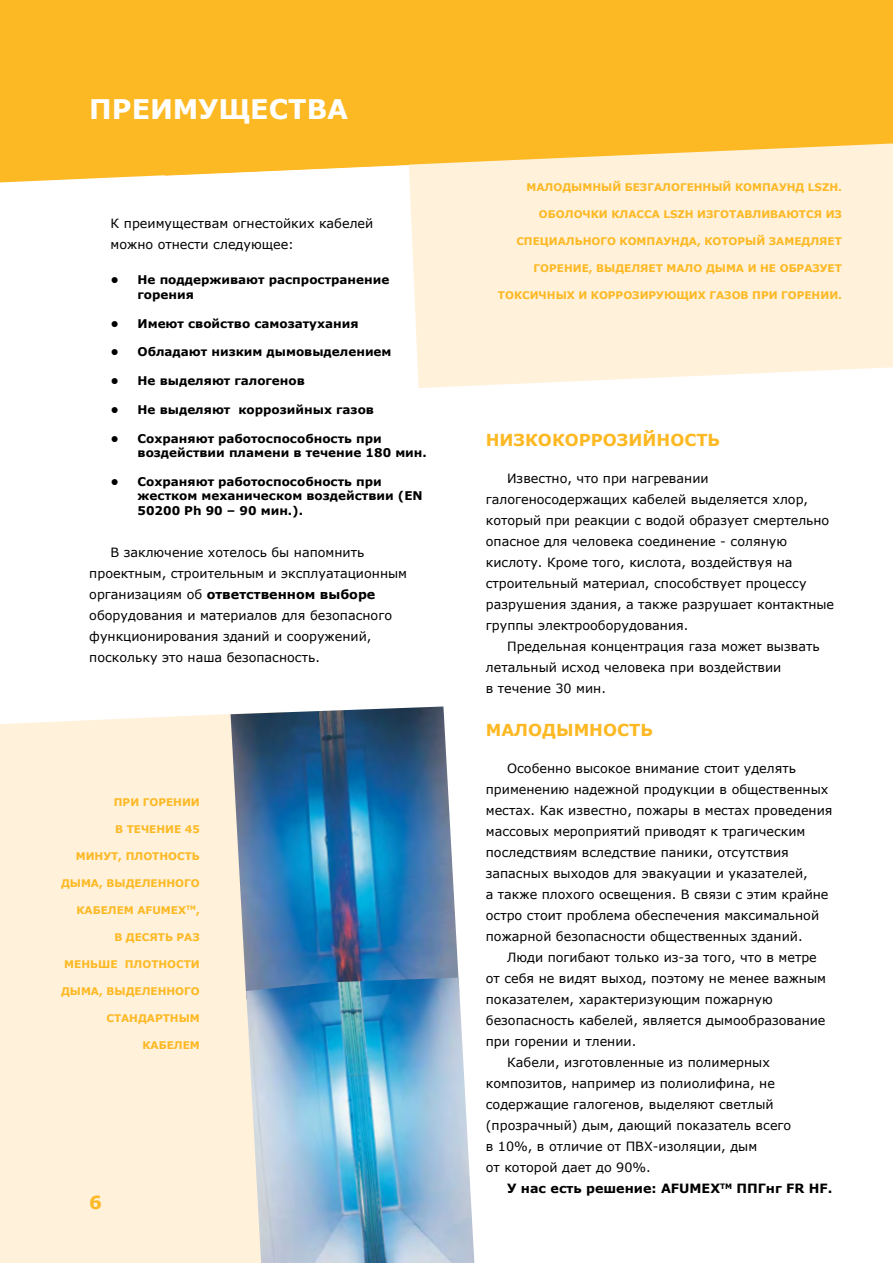
<style>
.page{position:relative;width:893px;height:1263px;background:#fff}
.page>*{position:absolute;margin:0;border:0;box-sizing:border-box;transform-origin:0 0}
.t1{font:700 27px "Verdana";color:#fff}
.t2{font:700 18px "Verdana";color:#fdb924}
.t3{font:700 16.5px "Verdana";color:#fdb924}
.t4{font:12.75px/21px "Verdana";color:#000}
.t5{font:700 12.75px "Verdana";color:#000}
.t6{font:700 12px/14.4px "Verdana";color:#000}
.t7{font:700 10.5px "Verdana";color:#fdb924}
.s1{font-weight:700}
</style>
<div class="page">
<div style="left:0;top:714px;width:246px;height:549px;background:#fff1da"></div>
<div style="left:409px;top:182px;width:484px;height:206px;background:#fff1da"></div>
<svg style="left:0;top:0;width:893px;height:182px;background:#fdbf37"></svg>
<img style="left:231px;top:706px;width:228px;height:293px">
<img style="left:246px;top:977px;width:228px;height:286px">
<h1 class="t1" style="left:89px;top:90px;width:260px">ПРЕИМУЩЕСТВА</h1>
<p class="t4" style="left:111px;top:213px;width:264px">К преимуществам огнестойких кабелей можно отнести следующее:</p>
<p class="t6" style="left:138px;top:273px;width:253px;text-indent:-27px">• Не поддерживают распространение горения</p>
<p class="t6" style="left:111px;top:316px;width:249px">• Имеют свойство самозатухания</p>
<p class="t6" style="left:111px;top:345px;width:282px">• Обладают низким дымовыделением</p>
<p class="t6" style="left:111px;top:373px;width:196px">• Не выделяют галогенов</p>
<p class="t6" style="left:111px;top:402px;width:265px">• Не выделяют коррозийных газов</p>
<p class="t6" style="left:138px;top:431px;width:291px;text-indent:-27px">• Сохраняют работоспособность при воздействии пламени в течение 180 мин.</p>
<p class="t6" style="left:138px;top:474px;width:287px;text-indent:-27px">• Сохраняют работоспособность при жестком механическом воздействии (EN<br>50200 Ph 90 – 90 мин.).</p>
<p class="t4" style="left:89px;top:541px;width:319px;text-indent:21px">В заключение хотелось бы напомнить проектным, строительным и эксплуатационным организациям об <span class="s1">ответственном выборе </span>оборудования и материалов для безопасного функционирования зданий и сооружений, поскольку это наша безопасность.</p>
<p class="t7" style="left:114px;top:794px;width:87px">ПРИ ГОРЕНИИ</p>
<p class="t7" style="left:115px;top:821px;width:86px">В ТЕЧЕНИЕ 45</p>
<p class="t7" style="left:76px;top:848px;width:126px">МИНУТ, ПЛОТНОСТЬ</p>
<p class="t7" style="left:61px;top:875px;width:140px">ДЫМА, ВЫДЕЛЕННОГО</p>
<p class="t7" style="left:77px;top:902px;width:125px">КАБЕЛЕМ AFUMEX<sup>TM</sup>,</p>
<p class="t7" style="left:114px;top:929px;width:87px">В ДЕСЯТЬ РАЗ</p>
<p class="t7" style="left:64px;top:956px;width:137px">МЕНЬШЕ ПЛОТНОСТИ</p>
<p class="t7" style="left:61px;top:983px;width:140px">ДЫМА, ВЫДЕЛЕННОГО</p>
<p class="t7" style="left:106px;top:1010px;width:95px">СТАНДАРТНЫМ</p>
<p class="t7" style="left:142px;top:1037px;width:59px">КАБЕЛЕМ</p>
<h2 class="t2" style="left:89px;top:1189px;width:14px">6</h2>
<p class="t7" style="left:526px;top:180px;width:317px">МАЛОДЫМНЫЙ БЕЗГАЛОГЕННЫЙ КОМПАУНД LSZH.</p>
<p class="t7" style="left:539px;top:207px;width:304px">ОБОЛОЧКИ КЛАССА LSZH ИЗГОТАВЛИВАЮТСЯ ИЗ</p>
<p class="t7" style="left:516px;top:234px;width:327px">СПЕЦИАЛЬНОГО КОМПАУНДА, КОТОРЫЙ ЗАМЕДЛЯЕТ</p>
<p class="t7" style="left:533px;top:261px;width:310px">ГОРЕНИЕ, ВЫДЕЛЯЕТ МАЛО ДЫМА И НЕ ОБРАЗУЕТ</p>
<p class="t7" style="left:498px;top:288px;width:346px">ТОКСИЧНЫХ И КОРРОЗИРУЮЩИХ ГАЗОВ ПРИ ГОРЕНИИ.</p>
<p class="t3" style="left:486px;top:428px;width:236px">НИЗКОКОРРОЗИЙНОСТЬ</p>
<p class="t4" style="left:486px;top:467px;width:350px;text-indent:21px">Известно, что при нагревании галогеносодержащих кабелей выделяется хлор, который при реакции с водой образует смертельно опасное для человека соединение - соляную кислоту. Кроме того, кислота, воздействуя на строительный материал, способствует процессу разрушения здания, а также разрушает контактные группы электрооборудования.</p>
<p class="t4" style="left:486px;top:635px;width:335px;text-indent:21px">Предельная концентрация газа может вызвать летальный исход человека при воздействии<br>в течение 30 мин.</p>
<p class="t3" style="left:486px;top:718px;width:169px">МАЛОДЫМНОСТЬ</p>
<p class="t4" style="left:486px;top:758px;width:348px;text-indent:21px">Особенно высокое внимание стоит уделять применению надежной продукции в общественных местах. Как известно, пожары в местах проведения массовых мероприятий приводят к трагическим последствиям вследствие паники, отсутствия запасных выходов для эвакуации и указателей,<br>а также плохого освещения. В связи с этим крайне остро стоит проблема обеспечения максимальной пожарной безопасности общественных зданий.</p>
<p class="t4" style="left:507px;top:947px;width:311px">Люди погибают только из-за того, что в метре</p>
<p class="t4" style="left:486px;top:968px;width:342px">от себя не видят выход, поэтому не менее важным</p>
<p class="t4" style="left:486px;top:989px;width:289px">показателем, характеризующим пожарную</p>
<p class="t4" style="left:486px;top:1010px;width:341px">безопасность кабелей, является дымообразование</p>
<p class="t4" style="left:486px;top:1031px;width:152px">при горении и тлении.</p>
<p class="t4" style="left:507px;top:1052px;width:264px">Кабели, изготовленные из полимерных</p>
<p class="t4" style="left:486px;top:1073px;width:291px">композитов, например из полиолифина, не</p>
<p class="t4" style="left:486px;top:1094px;width:289px">содержащие галогенов, выделяют светлый</p>
<p class="t4" style="left:486px;top:1115px;width:307px">(прозрачный) дым, дающий показатель всего</p>
<p class="t4" style="left:486px;top:1136px;width:273px">в 10%, в отличие от ПВХ-изоляции, дым</p>
<p class="t4" style="left:486px;top:1157px;width:166px">от которой дает до 90%.</p>
<p class="t5" style="left:507px;top:1180px;width:327px">У нас есть решение: AFUMEX<sup>TM</sup> ППГнг FR HF.</p>
</div>
